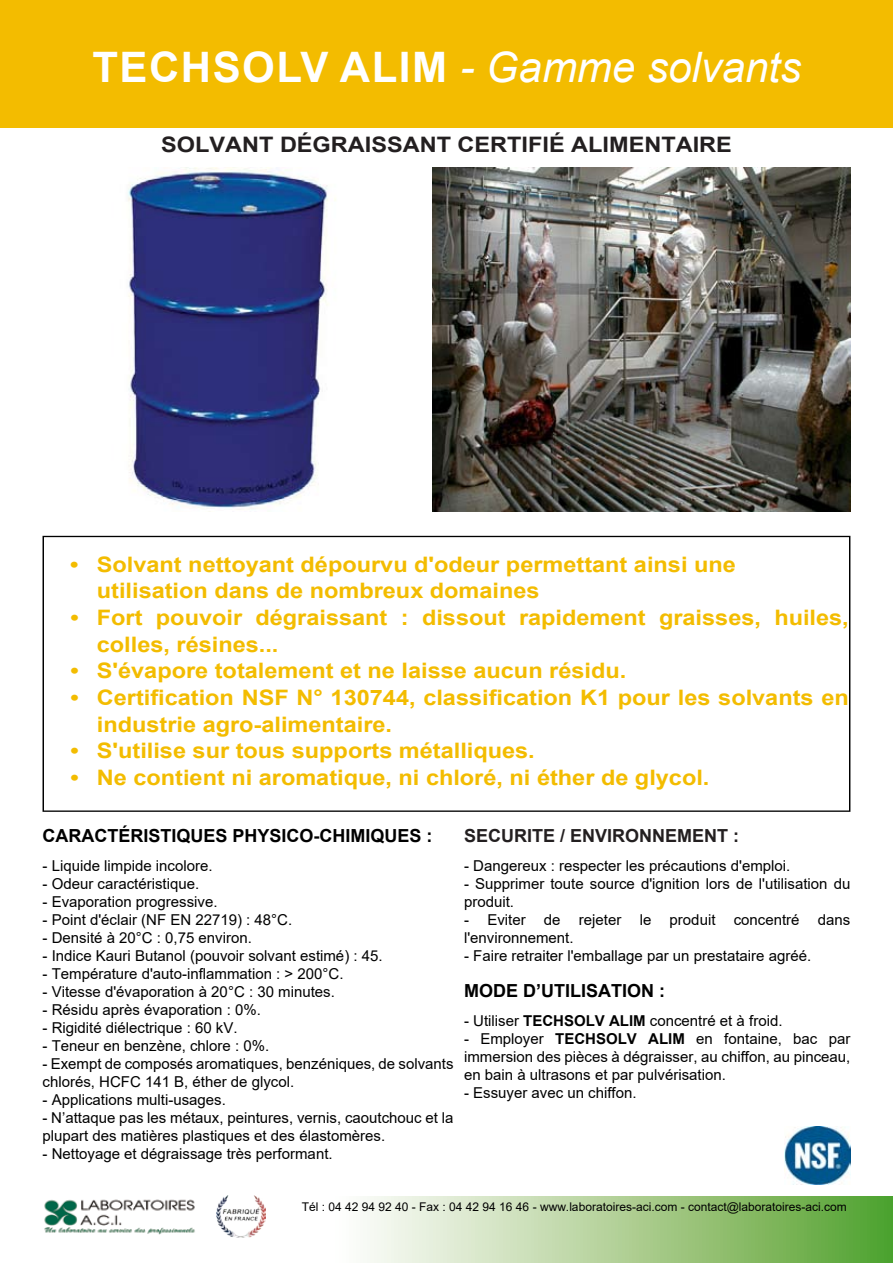
<style>
.page{position:relative;width:893px;height:1263px;background:#fff}
.page>*{position:absolute;margin:0;border:0;box-sizing:border-box;transform-origin:0 0}
.t1{font:italic 42px "Arial";color:#fff}
.t2{font:700 42px "Arial";color:#fff}
.t3{font:700 21.3px/26.7px "Arial";color:#f3bc00;scale:1.1 1}
.t4{font:700 21.3px "Arial";color:#231f20;scale:1.1 1}
.t5{font:700 18px "Arial";color:#000}
.t6{font:700 18px "Arial";color:#231f20}
.t7{font:15px/18px "Arial";color:#000}
.t8{font:12px "Arial";color:#000}
.s1{font-weight:700;font-style:normal}
.s2{font-weight:700}
</style>
<div class="page">
<div style="left:0;top:0;width:893px;height:128px;background:#f3bc00"></div>
<svg style="left:216px;top:1196px;width:677px;height:67px"></svg>
<img style="left:44px;top:1199px;width:151px;height:36px">
<img style="left:128px;top:168px;width:208px;height:344px">
<img style="left:432px;top:168px;width:418px;height:343px">
<img style="left:217px;top:1196px;width:48px;height:42px">
<img style="left:785px;top:1127px;width:65px;height:57px">
<h1 class="t2" style="left:92px;top:38px;width:31px">techs</h1>
<h1 class="t1" style="left:242px;top:40px;width:560px"><span class="s1">olv ali m</span> - Gamme solvants</h1>
<h2 class="t4" style="left:161px;top:129px;width:169px">solvant dégraissa</h2>
<h2 class="t4" style="left:420px;top:129px;width:47px">nt certifi</h2>
<h2 class="t4" style="left:549px;top:129px;width:116px">é alimentaire</h2>
<h2 class="t3" style="left:97px;top:551px;width:582px;text-indent:-27px">• Solvant nettoyant dépourvu d'odeur permettant ainsi une utilisation dans de nombreux domaines</h2>
<h2 class="t3" style="left:97px;top:604px;width:685px;text-indent:-26px">• Fort pouvoir dégraissant : dissout rapidement graisses, huiles, colles, résines...</h2>
<h2 class="t3" style="left:70px;top:658px;width:507px">• S'évapore totalement et ne laisse aucun résidu.</h2>
<h2 class="t3" style="left:97px;top:684px;width:685px;text-indent:-26px">• Certification NSF N° 130744, classification K1 pour les solvants en industrie agro-alimentaire.</h2>
<h2 class="t3" style="left:70px;top:738px;width:424px">• S'utilise sur tous supports métalliques.</h2>
<h2 class="t3" style="left:70px;top:764px;width:582px">• Ne contient ni aromatique, ni chloré, ni éther de glycol.</h2>
<p class="t5" style="left:43px;top:823px;width:392px">CARACTéRISTIQUES PHYSICO-CHIMIQUES :</p>
<p class="t7" style="left:43px;top:857px;width:172px">- Liquide limpide incolore.</p>
<p class="t7" style="left:43px;top:875px;width:158px">- Odeur caractéristique.</p>
<p class="t7" style="left:43px;top:893px;width:177px">- Evaporation progressive.</p>
<p class="t7" style="left:43px;top:911px;width:251px">- Point d'éclair (NF EN 22719) : 48°C.</p>
<p class="t7" style="left:43px;top:929px;width:211px">- Densité à 20°C : 0,75 environ.</p>
<p class="t7" style="left:43px;top:947px;width:342px">- Indice Kauri Butanol (pouvoir solvant estimé) : 45.</p>
<p class="t7" style="left:43px;top:965px;width:303px">- Température d'auto-inflammation : &gt; 200°C.</p>
<p class="t7" style="left:43px;top:983px;width:294px">- Vitesse d'évaporation à 20°C : 30 minutes.</p>
<p class="t7" style="left:43px;top:1001px;width:220px">- Résidu après évaporation : 0%.</p>
<p class="t7" style="left:43px;top:1019px;width:197px">- Rigidité diélectrique : 60 kV.</p>
<p class="t7" style="left:43px;top:1037px;width:228px">- Teneur en benzène, chlore : 0%.</p>
<p class="t7" style="left:43px;top:1055px;width:412px">- Exempt de composés aromatiques, benzéniques, de solvants chlorés, HCFC 141 B, éther de glycol.</p>
<p class="t7" style="left:43px;top:1091px;width:185px">- Applications multi-usages.</p>
<p class="t7" style="left:43px;top:1109px;width:413px">- N’attaque pas les métaux, peintures, vernis, caoutchouc et la plupart des matières plastiques et des élastomères.</p>
<p class="t7" style="left:43px;top:1145px;width:292px">- Nettoyage et dégraissage très performant.</p>
<p class="t6" style="left:464px;top:823px;width:277px">SECURITE / environnement :</p>
<p class="t7" style="left:464px;top:857px;width:328px">- Dangereux : respecter les précautions d'emploi.</p>
<p class="t7" style="left:464px;top:875px;width:388px">- Supprimer toute source d'ignition lors de l'utilisation du produit.</p>
<p class="t7" style="left:464px;top:911px;width:388px">- Eviter de rejeter le produit concentré dans l'environnement.</p>
<p class="t7" style="left:464px;top:947px;width:349px">- Faire retraiter l'emballage par un prestataire agréé.</p>
<p class="t5" style="left:464px;top:978px;width:203px">MODE D’UTILISATION :</p>
<p class="t7" style="left:464px;top:1011px;width:320px">- Utiliser <span class="s2">TECHSOLV ALIM</span> concentré et à froid.</p>
<p class="t7" style="left:464px;top:1029px;width:388px;text-align:justify">- Employer <span class="s2">TECHSOLV ALIM</span> en fontaine, bac par immersion des pièces à dégraisser, au chiffon, au pinceau, en bain à ultrasons et par pulvérisation.</p>
<p class="t7" style="left:464px;top:1083px;width:174px">- Essuyer avec un chiffon.</p>
<p class="t8" style="left:302px;top:1198px;width:547px">Tél : 04 42 94 92 40 - Fax : 04 42 94 16 46 - www.laboratoires-aci.com - contact@laboratoires-aci.com</p>
</div>
